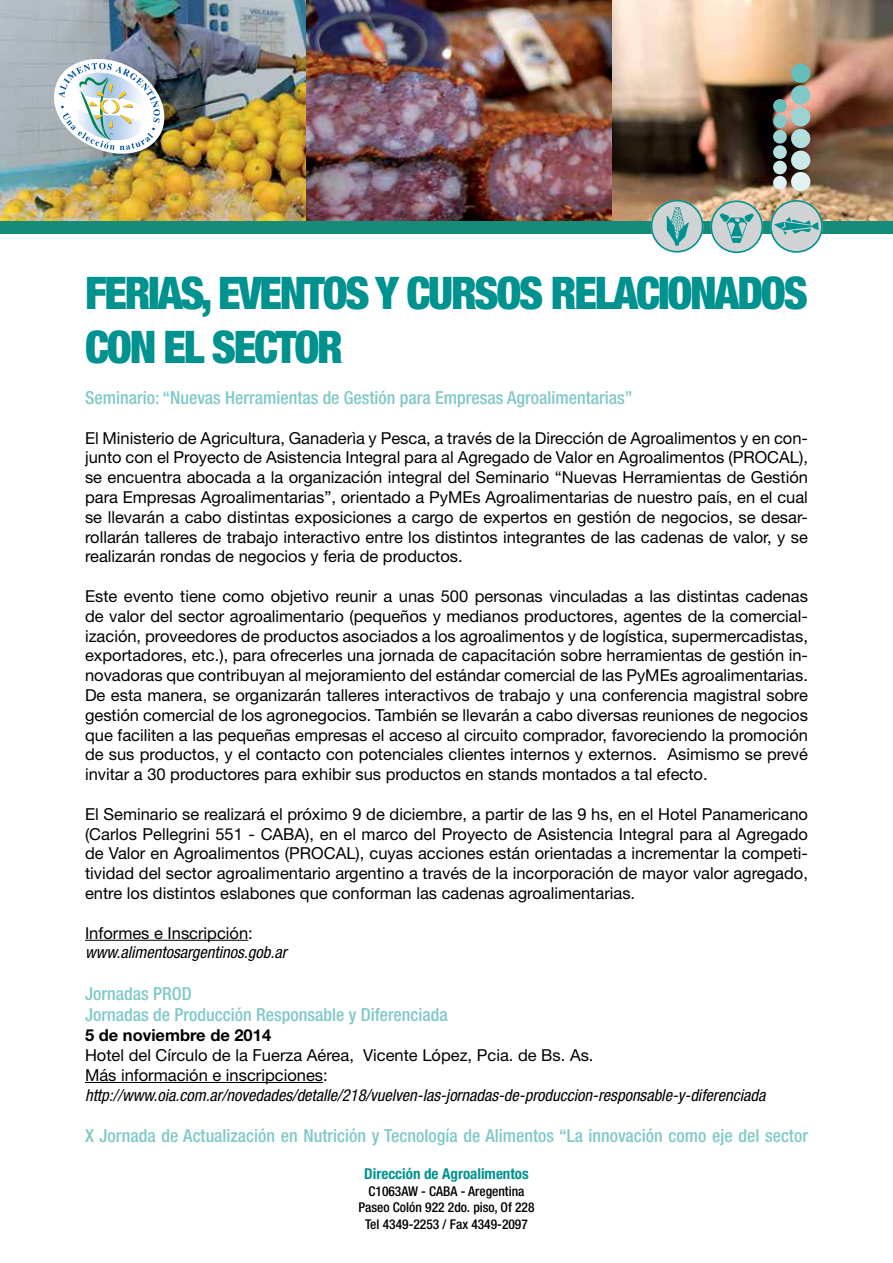
<style>
.page{position:relative;width:893px;height:1263px;background:#fff}
.page>*{position:absolute;margin:0;border:0;box-sizing:border-box;transform-origin:0 0}
.t1{font:900 condensed 45px/54px "Helvetica Neue LT Std";letter-spacing:-.05em;color:#00928f}
.t2{font:500 condensed 18px/21.6px "Helvetica Neue LT Std";color:#80c9c7}
.t3{font:16.5px/19.8px "Helvetica Neue LT Std";color:#000;text-align:justify}
.t4{font:italic condensed 16.5px "Helvetica Neue LT Std";color:#000}
.t5{font:700 16.5px "Helvetica Neue LT Std";color:#000}
.t6{font:700 condensed 15px "Helvetica Neue LT Std";color:#00928f}
.t7{font:500 condensed 13.5px/16.5px "Helvetica Neue LT Std";color:#000;text-align:center}
</style>
<div class="page">
<hr style="left:85px;top:940px;width:163px;height:1px;background:#000">
<hr style="left:85px;top:1082px;width:238px;height:1px;background:#000">
<img style="left:0;top:0;width:893px;height:222px">
<div style="left:0;top:222px;width:893px;height:12px;background:#148c7a"></div>
<svg style="left:651px;top:200px;width:172px;height:53px;background:#aac5bf"></svg>
<div style="left:791px;top:64px;width:19px;height:19px;background:#66bebc;border-radius:50%"></div>
<div style="left:791px;top:85px;width:19px;height:20px;background:#80c9c7;border-radius:50%"></div>
<div style="left:791px;top:107px;width:19px;height:19px;background:#99d4d2;border-radius:50%"></div>
<div style="left:791px;top:129px;width:19px;height:19px;background:#b3dede;border-radius:50%"></div>
<div style="left:791px;top:151px;width:19px;height:19px;background:#cce9e9;border-radius:50%"></div>
<div style="left:791px;top:172px;width:19px;height:19px;background:#e3f3f3;border-radius:50%"></div>
<div style="left:773px;top:99px;width:14px;height:14px;background:#66bebc;border-radius:50%"></div>
<div style="left:773px;top:114px;width:14px;height:14px;background:#80c9c7;border-radius:50%"></div>
<div style="left:773px;top:130px;width:14px;height:14px;background:#99d4d2;border-radius:50%"></div>
<div style="left:773px;top:145px;width:14px;height:14px;background:#b3dede;border-radius:50%"></div>
<div style="left:773px;top:161px;width:14px;height:13px;background:#cce9e9;border-radius:50%"></div>
<div style="left:773px;top:176px;width:14px;height:14px;background:#e3f3f3;border-radius:50%"></div>
<img style="left:54px;top:59px;width:110px;height:95px">
<h1 class="t1" style="left:85px;top:265px;width:724px">FERIAS, EVENTOS Y CURSOS RELACIONADOS<br>CON EL SECTOR</h1>
<p class="t2" style="left:85px;top:386px;width:549px">Seminario: “Nuevas Herramientas de Gestión para Empresas Agroalimentarias”</p>
<p class="t3" style="left:85px;top:428px;width:724px">El Ministerio de Agricultura, Ganaderìa y Pesca, a través de la Dirección de Agroalimentos y en con&shy;junto con el Proyecto de Asistencia Integral para al Agregado de Valor en Agroalimentos (PROCAL), se encuentra abocada a la organización integral del Seminario “Nuevas Herramientas de Gestión para Empresas Agroalimentarias”, orientado a PyMEs Agroalimentarias de nuestro país, en el cual se llevarán a cabo distintas exposiciones a cargo de expertos en gestión de negocios, se desar&shy;rollarán talleres de trabajo interactivo entre los distintos integrantes de las cadenas de valor, y se realizarán rondas de negocios y feria de productos.</p>
<p class="t3" style="left:85px;top:586px;width:724px">Este evento tiene como objetivo reunir a unas 500 personas vinculadas a las distintas cadenas de valor del sector agroalimentario (pequeños y medianos productores, agentes de la comercial&shy;ización, proveedores de productos asociados a los agroalimentos y de logística, supermercadistas, exportadores, etc.), para ofrecerles una jornada de capacitación sobre herramientas de gestión in&shy;novadoras que contribuyan al mejoramiento del estándar comercial de las PyMEs agroalimentarias.<br>De esta manera, se organizarán talleres interactivos de trabajo y una conferencia magistral sobre gestión comercial de los agronegocios. También se llevarán a cabo diversas reuniones de negocios que faciliten a las pequeñas empresas el acceso al circuito comprador, favoreciendo la promoción de sus productos, y el contacto con potenciales clientes internos y externos. Asimismo se prevé invitar a 30 productores para exhibir sus productos en stands montados a tal efecto.</p>
<p class="t3" style="left:85px;top:804px;width:724px">El Seminario se realizará el próximo 9 de diciembre, a partir de las 9 hs, en el Hotel Panamericano (Carlos Pellegrini 551 - CABA), en el marco del Proyecto de Asistencia Integral para al Agregado de Valor en Agroalimentos (PROCAL), cuyas acciones están orientadas a incrementar la competi&shy;tividad del sector agroalimentario argentino a través de la incorporación de mayor valor agregado, entre los distintos eslabones que conforman las cadenas agroalimentarias.</p>
<p class="t3" style="left:85px;top:923px;width:169px">Informes e Inscripción:</p>
<p class="t4" style="left:85px;top:943px;width:203px">www.alimentosargentinos.gob.ar</p>
<p class="t2" style="left:85px;top:982px;width:364px">Jornadas PROD<br>Jornadas de Producción Responsable y Diferenciada</p>
<p class="t5" style="left:85px;top:1025px;width:188px">5 de noviembre de 2014</p>
<p class="t3" style="left:85px;top:1045px;width:510px">Hotel del Círculo de la Fuerza Aérea, Vicente López, Pcia. de Bs. As.<br>Más información e inscripciones:</p>
<p class="t4" style="left:85px;top:1085px;width:682px">http://www.oia.com.ar/novedades/detalle/218/vuelven-las-jornadas-de-produccion-responsable-y-diferenciada</p>
<p class="t2" style="left:85px;top:1124px;width:724px">X Jornada de Actualización en Nutrición y Tecnología de Alimentos “La innovación como eje del sector</p>
<p class="t6" style="left:364px;top:1165px;width:166px">Dirección de Agroalimentos</p>
<p class="t7" style="left:358px;top:1183px;width:178px">C1063AW - CABA - Aregentina<br>Paseo Colón 922 2do. piso, Of 228<br>Tel 4349-2253 / Fax 4349-2097</p>
</div>
